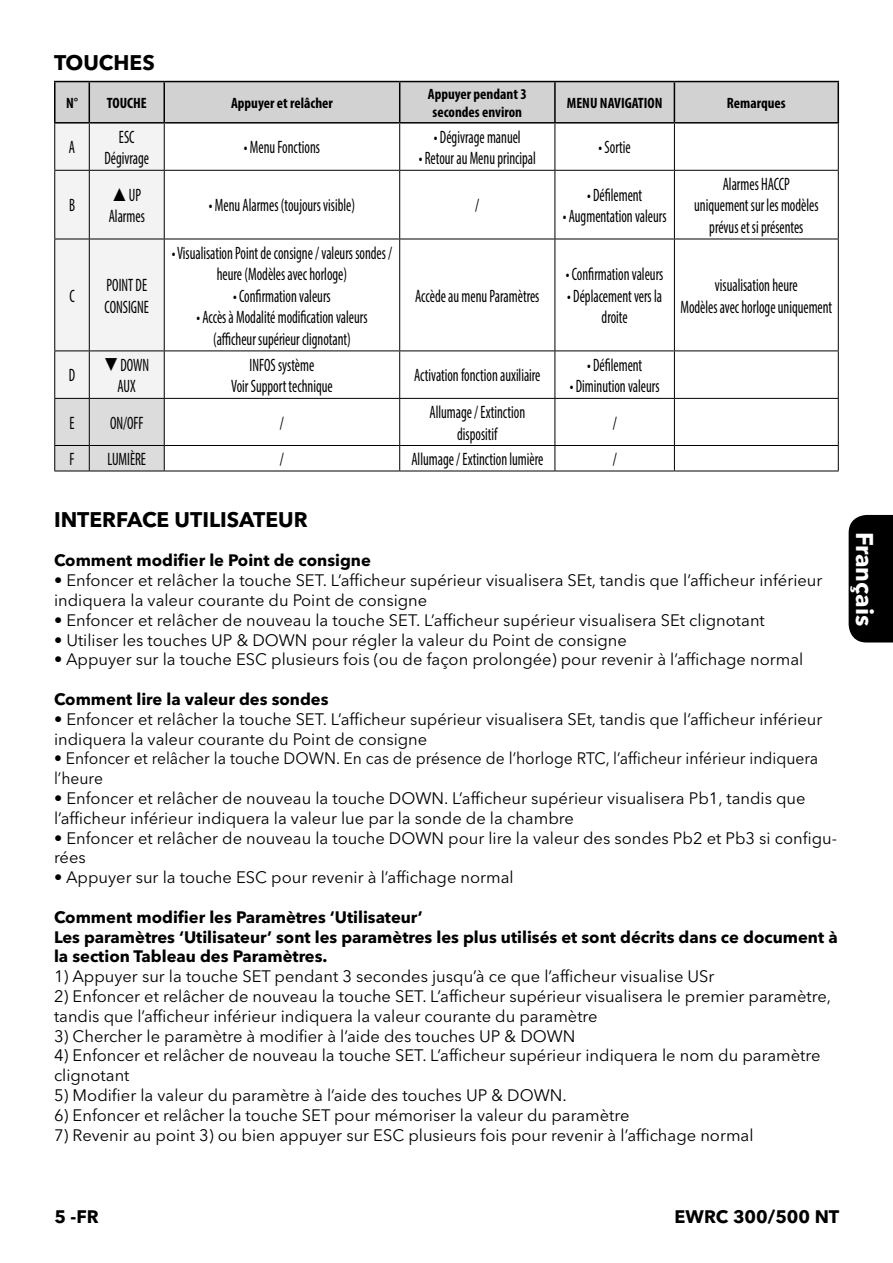
<style>
.page{position:relative;width:893px;height:1263px;background:#fff}
.page>*{position:absolute;margin:0;border:0;box-sizing:border-box;transform-origin:0 0}
.t1{font:700 24px "Avenir Next LT Pro";color:#fff}
.t2{font:700 21px "Avenir Next LT Pro";color:#000}
.t3{font:condensed 18px/21.6px "Myriad Pro";color:#000;text-align:center;scale:.8 1}
.t4{font:700 18px "Avenir Next LT Pro";color:#000}
.t5{font:16.5px/19.8px "Avenir Next LT Pro";color:#000}
.t6{font:700 16.5px/19.8px "Avenir Next LT Pro";color:#000}
.t7{font:16.5px/19.8px "Avenir Next LT Pro";color:#000;scale:.95 1}
.t8{font:700 condensed 15px/18px "Myriad Pro";color:#000;text-align:center}
</style>
<div class="page">
<div style="left:849px;top:515px;width:44px;height:127px;background:#000"></div>
<hr style="left:54px;top:81px;width:35px;height:1px;background:#000">
<hr style="left:89px;top:81px;width:75px;height:1px;background:#000">
<hr style="left:164px;top:81px;width:236px;height:1px;background:#000">
<hr style="left:400px;top:81px;width:155px;height:1px;background:#000">
<hr style="left:555px;top:81px;width:119px;height:1px;background:#000">
<hr style="left:674px;top:81px;width:165px;height:1px;background:#000">
<hr style="left:54px;top:471px;width:35px;height:1px;background:#000">
<hr style="left:89px;top:471px;width:75px;height:1px;background:#000">
<hr style="left:164px;top:471px;width:236px;height:1px;background:#000">
<hr style="left:400px;top:471px;width:155px;height:1px;background:#000">
<hr style="left:555px;top:471px;width:119px;height:1px;background:#000">
<hr style="left:674px;top:471px;width:165px;height:1px;background:#000">
<svg style="left:54px;top:82px;width:785px;height:389px"></svg>
<p class="t2" style="left:54px;top:50px;width:102px">TOUCHES</p>
<p class="t8" style="left:66px;top:93px;width:14px">N°</p>
<p class="t8" style="left:107px;top:93px;width:41px">TOUCHE</p>
<p class="t8" style="left:231px;top:93px;width:103px">Appuyer et relâcher</p>
<p class="t8" style="left:428px;top:84px;width:100px">Appuyer pendant 3 secondes environ</p>
<p class="t8" style="left:567px;top:93px;width:97px">MENU NAVIGATION</p>
<p class="t8" style="left:727px;top:93px;width:60px">Remarques</p>
<p class="t3" style="left:69px;top:136px;width:9px">A</p>
<p class="t3" style="left:104px;top:126px;width:58px">ESC<br>Dégivrage</p>
<p class="t3" style="left:244px;top:136px;width:97px">• Menu Fonctions</p>
<p class="t3" style="left:434px;top:126px;width:110px">• Dégivrage manuel</p>
<p class="t3" style="left:419px;top:147px;width:148px">• Retour au Menu principal</p>
<p class="t3" style="left:599px;top:136px;width:42px">• Sortie</p>
<p class="t3" style="left:69px;top:194px;width:9px">B</p>
<p class="t3" style="left:109px;top:184px;width:47px;text-align:right">UP<br>Alarmes</p>
<p class="t3" style="left:209px;top:194px;width:184px">• Menu Alarmes (toujours visible)</p>
<p class="t3" style="left:475px;top:194px;width:7px">/</p>
<p class="t3" style="left:69px;top:285px;width:8px">C</p>
<p class="t3" style="left:105px;top:274px;width:57px;text-align:left">POINT DE<br>CONSIGNE</p>
<p class="t3" style="left:172px;top:242px;width:277px">• Visualisation Point de consigne / valeurs sondes / heure (Modèles avec horloge)</p>
<p class="t3" style="left:233px;top:285px;width:123px">• Confirmation valeurs</p>
<p class="t3" style="left:196px;top:306px;width:215px">• Accès à Modalité modification valeurs (afficheur supérieur clignotant)</p>
<p class="t3" style="left:415px;top:285px;width:157px">Accède au menu Paramètres</p>
<p class="t3" style="left:69px;top:364px;width:10px">D</p>
<p class="t3" style="left:104px;top:354px;width:58px">❑ DOWN<br>AUX</p>
<p class="t3" style="left:231px;top:354px;width:128px">INFOS système<br>Voir Support technique</p>
<p class="t3" style="left:414px;top:364px;width:160px">Activation fonction auxiliaire</p>
<p class="t3" style="left:587px;top:184px;width:71px">• Défilement</p>
<p class="t3" style="left:563px;top:205px;width:131px">• Augmentation valeurs</p>
<p class="t3" style="left:694px;top:173px;width:157px">Alarmes HACCP uniquement sur les modèles prévus et si présentes</p>
<p class="t3" style="left:566px;top:263px;width:123px">• Confirmation valeurs</p>
<p class="t3" style="left:567px;top:285px;width:120px">• Déplacement vers la droite</p>
<p class="t3" style="left:680px;top:274px;width:191px">visualisation heure<br>Modèles avec horloge uniquement</p>
<p class="t3" style="left:587px;top:354px;width:71px">• Défilement</p>
<p class="t3" style="left:570px;top:375px;width:114px">• Diminution valeurs</p>
<p class="t3" style="left:69px;top:412px;width:8px">E</p>
<p class="t3" style="left:110px;top:412px;width:43px">ON/OFF</p>
<p class="t3" style="left:280px;top:412px;width:7px">/</p>
<p class="t3" style="left:429px;top:401px;width:121px">Allumage / Extinction dispositif</p>
<p class="t3" style="left:613px;top:412px;width:7px">/</p>
<p class="t3" style="left:70px;top:448px;width:8px">F</p>
<p class="t3" style="left:107px;top:448px;width:50px">LUMIÈRE</p>
<p class="t3" style="left:280px;top:448px;width:7px">/</p>
<p class="t3" style="left:411px;top:448px;width:166px">Allumage / Extinction lumière</p>
<p class="t3" style="left:613px;top:448px;width:7px">/</p>
<p class="t2" style="left:54px;top:506px;width:255px">INTERFACE UTILISATEUR</p>
<p class="t6" style="left:54px;top:550px;width:318px">Comment modifier le Point de consigne</p>
<p class="t5" style="left:54px;top:570px;width:770px">• Enfoncer et relâcher la touche SET. L’afficheur supérieur visualisera SEt, tandis que l’afficheur inférieur indiquera la valeur courante du Point de consigne</p>
<p class="t5" style="left:54px;top:610px;width:712px">• Enfoncer et relâcher de nouveau la touche SET. L’afficheur supérieur visualisera SEt clignotant</p>
<p class="t5" style="left:54px;top:630px;width:574px">• Utiliser les touches UP &amp; DOWN pour régler la valeur du Point de consigne</p>
<p class="t5" style="left:54px;top:650px;width:751px">• Appuyer sur la touche ESC plusieurs fois (ou de façon prolongée) pour revenir à l’affichage normal</p>
<p class="t6" style="left:54px;top:689px;width:276px">Comment lire la valeur des sondes</p>
<p class="t5" style="left:54px;top:709px;width:770px">• Enfoncer et relâcher la touche SET. L’afficheur supérieur visualisera SEt, tandis que l’afficheur inférieur indiquera la valeur courante du Point de consigne</p>
<p class="t7" style="left:54px;top:749px;width:806px">• Enfoncer et relâcher la touche DOWN. En cas de présence de l’horloge RTC, l’afficheur inférieur indiquera l’heure</p>
<p class="t5" style="left:54px;top:788px;width:753px">• Enfoncer et relâcher de nouveau la touche DOWN. L’afficheur supérieur visualisera Pb1, tandis que l’afficheur inférieur indiquera la valeur lue par la sonde de la chambre</p>
<p class="t5" style="left:54px;top:828px;width:784px">• Enfoncer et relâcher de nouveau la touche DOWN pour lire la valeur des sondes Pb2 et Pb3 si configu&shy;rées</p>
<p class="t5" style="left:54px;top:867px;width:461px">• Appuyer sur la touche ESC pour revenir à l’affichage normal</p>
<p class="t6" style="left:54px;top:907px;width:785px">Comment modifier les Paramètres ‘Utilisateur’<br>Les paramètres ‘Utilisateur’ sont les paramètres les plus utilisés et sont décrits dans ce document à la section Tableau des Paramètres.</p>
<p class="t5" style="left:54px;top:966px;width:662px">1) Appuyer sur la touche SET pendant 3 secondes jusqu’à ce que l’afficheur visualise USr</p>
<p class="t5" style="left:54px;top:986px;width:779px">2) Enfoncer et relâcher de nouveau la touche SET. L’afficheur supérieur visualisera le premier paramètre, tandis que l’afficheur inférieur indiquera la valeur courante du paramètre</p>
<p class="t5" style="left:54px;top:1026px;width:523px">3) Chercher le paramètre à modifier à l’aide des touches UP &amp; DOWN</p>
<p class="t5" style="left:54px;top:1046px;width:768px">4) Enfoncer et relâcher de nouveau la touche SET. L’afficheur supérieur indiquera le nom du paramètre clignotant</p>
<p class="t5" style="left:54px;top:1085px;width:514px">5) Modifier la valeur du paramètre à l’aide des touches UP &amp; DOWN.</p>
<p class="t5" style="left:54px;top:1105px;width:577px">6) Enfoncer et relâcher la touche SET pour mémoriser la valeur du paramètre</p>
<p class="t5" style="left:54px;top:1125px;width:701px">7) Revenir au point 3) ou bien appuyer sur ESC plusieurs fois pour revenir à l’affichage normal</p>
<h1 class="t1" style="left:879px;top:532px;width:96px;rotate:90deg">Français</h1>
<p class="t4" style="left:54px;top:1205px;width:46px">5 -FR</p>
<p class="t4" style="left:675px;top:1205px;width:166px">EWRC 300/500 NT</p>
</div>
